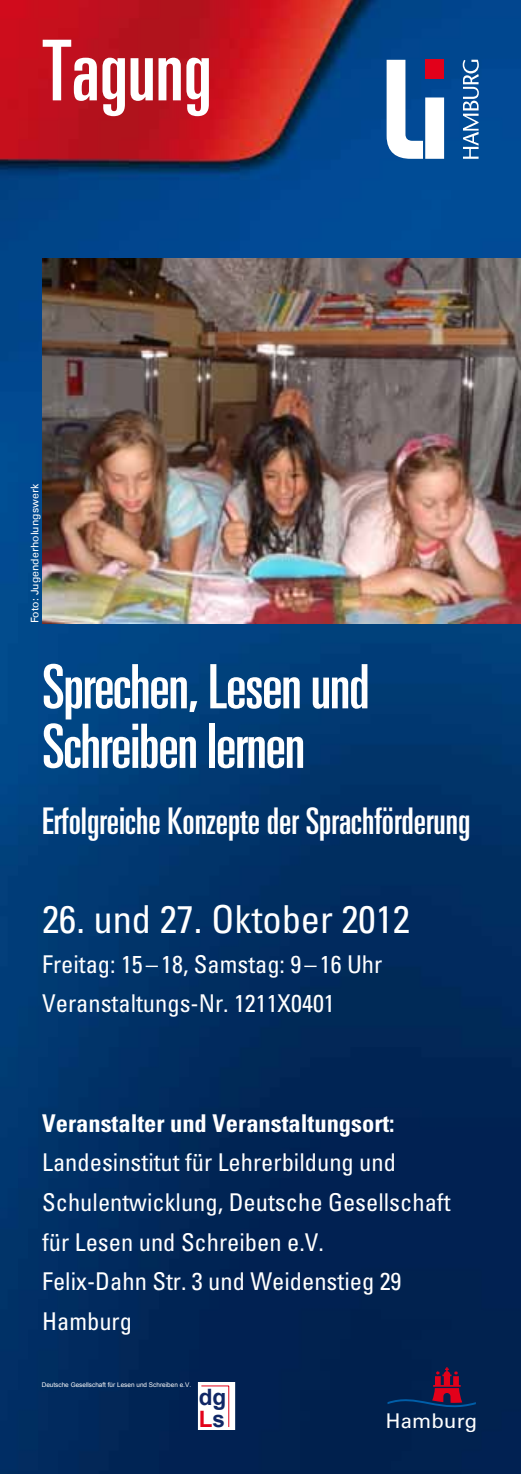
<style>
.page{position:relative;width:521px;height:1474px;background:#fff}
.page>*{position:absolute;margin:0;border:0;box-sizing:border-box;transform-origin:0 0}
.t1{font:ultra-condensed 84px "Univers LT";color:#fff}
.t2{font:ultra-condensed 61.25px/59.5px "Univers LT";letter-spacing:-.02em;color:#fff}
.t3{font:condensed 38.5px "Univers LT";color:#fff}
.t4{font:ultra-condensed 36.75px "Univers LT";color:#fff}
.t5{font:condensed 24.5px/39.7px "Univers LT";color:#fff}
.t6{font:700 condensed 24.5px "Univers LT";color:#fff}
.t7{font:700 22.57px/21.5px "Arial";color:#102766}
.t8{font:20.3px "Univers LT";letter-spacing:.015em;color:#fff}
.t9{font:10.5px "Univers LT";color:#fff}
.t10{font:6.48px "Arial";color:#fff}
.s1{color:#e2031a}
</style>
<div class="page">
<img style="left:0;top:0;width:521px;height:1473px">
<img style="left:42px;top:258px;width:479px;height:365px">
<svg style="left:463px;top:60px;width:16px;height:99px"></svg>
<svg style="left:387px;top:60px;width:36px;height:99px"></svg>
<div style="left:425px;top:97px;width:19px;height:62px;background:#fff"></div>
<div style="left:425px;top:60px;width:19px;height:19px;background:#e2001a"></div>
<svg style="left:387px;top:1367px;width:90px;height:42px;background:#221e4a"></svg>
<svg style="left:198px;top:1382px;width:37px;height:47px"></svg>
<h1 class="t1" style="left:42px;top:23px;width:171px">Tagung</h1>
<p class="t9" style="left:29px;top:623px;width:140px;rotate:-90deg">Foto: Jugenderholungswerk</p>
<h2 class="t2" style="left:42px;top:656px;width:329px">Sprechen, Lesen und<br>Schreiben lernen</h2>
<h3 class="t4" style="left:42px;top:799px;width:430px">Erfolgreiche Konzepte der Sprachförderung</h3>
<h3 class="t3" style="left:42px;top:895px;width:369px">26. und 27. Oktober 2012</h3>
<p class="t5" style="left:42px;top:943px;width:342px">Freitag: 15–18, Samstag: 9 –16 Uhr<br>Veranstaltungs-Nr. 1211X0401</p>
<p class="t6" style="left:42px;top:1107px;width:354px">Veranstalter und Veranstaltungsort:</p>
<p class="t5" style="left:42px;top:1142px;width:410px">Landesinstitut für Lehrerbildung und<br>Schulentwicklung, Deutsche Gesellschaft für Lesen und Schreiben e.V.<br>Felix-Dahn Str. 3 und Weidenstieg 29<br>Hamburg</p>
<p class="t10" style="left:42px;top:1380px;width:151px">Deutsche Gesellschaft für Lesen und Schreiben e.V.</p>
<p class="t7" style="left:199px;top:1387px;width:29px">dg<br><span class="s1">L</span>s</p>
<p class="t8" style="left:387px;top:1409px;width:93px">Hamburg</p>
</div>
